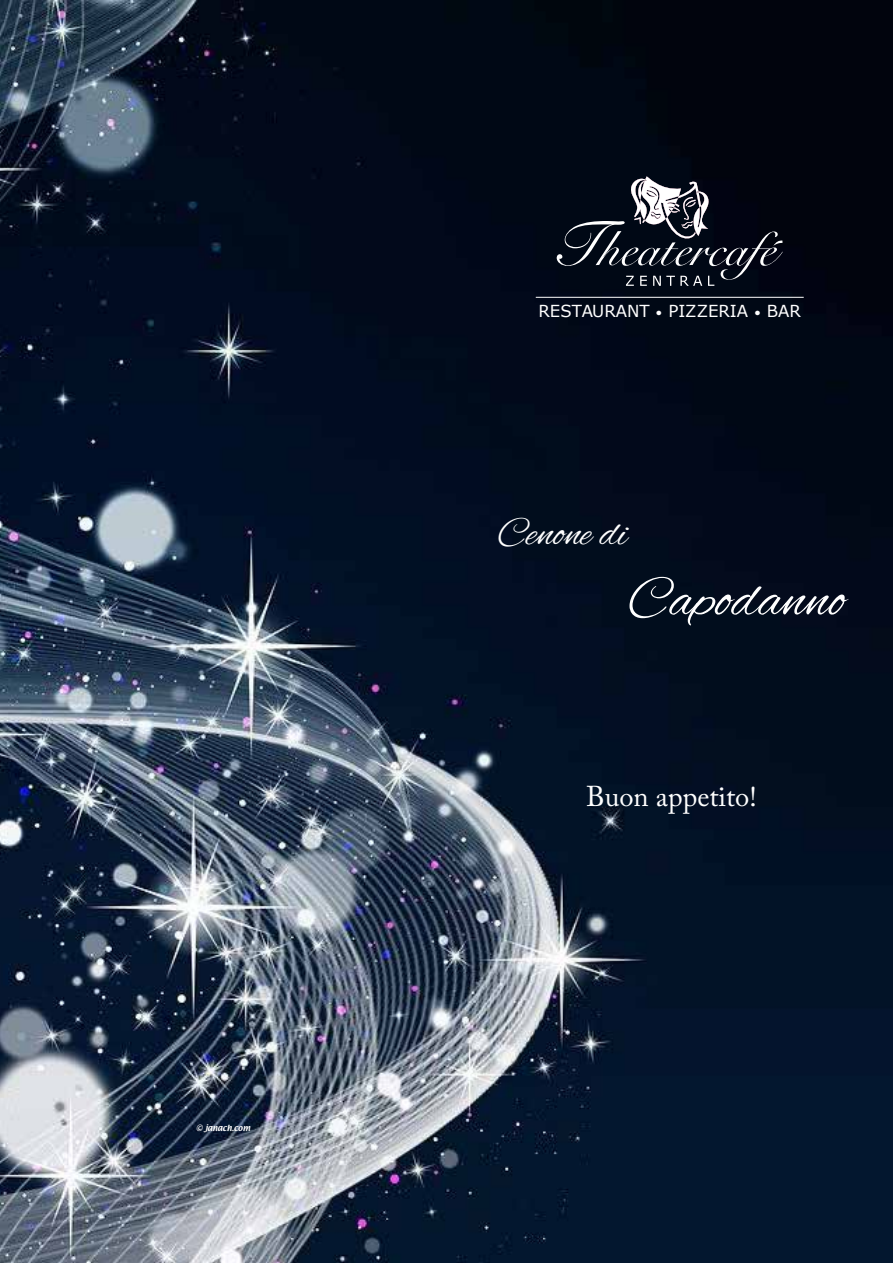
<style>
.page{position:relative;width:893px;height:1263px;background:#fff}
.page>*{position:absolute;margin:0;border:0;box-sizing:border-box;transform-origin:0 0}
.t1{font:57.9px "Alex Brush";color:#fff}
.t2{font:40.5px "Alex Brush";color:#fff}
.t3{font:28.5px "Adobe Caslon Pro";color:#fff}
.t4{font:16.5px "Verdana";color:#fff}
.t5{font:7.5px "Textile";color:#fff}
.s1{font-size:12.6px}
</style>
<div class="page">
<img style="left:0;top:0;width:893px;height:1263px">
<hr style="left:536px;top:297px;width:268px;height:1px;background:#fff">
<svg style="left:557px;top:176px;width:226px;height:110px;background:#242934"></svg>
<p class="t5" style="left:196px;top:1123px;width:55px">© janach.com</p>
<p class="t4" style="left:538px;top:300px;width:264px">RESTAURANT <span class="s1">•</span> PIZZERIA <span class="s1">•</span> BAR</p>
<h2 class="t2" style="left:498px;top:510px;width:132px">Cenone di</h2>
<h1 class="t1" style="left:628px;top:567px;width:219px">Capodanno</h1>
<h3 class="t3" style="left:586px;top:779px;width:172px">Buon appetito!</h3>
</div>
